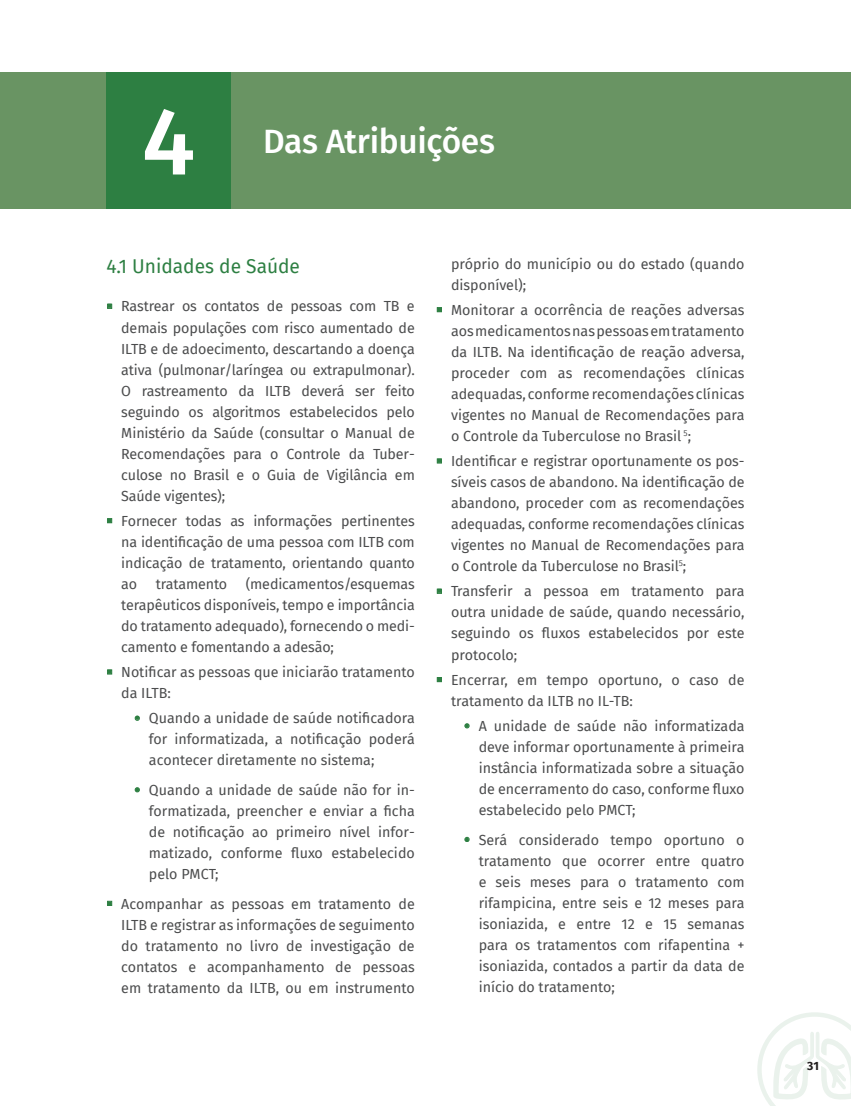
<style>
.page{position:relative;width:851px;height:1106px;background:#fff}
.page>*{position:absolute;margin:0;border:0;box-sizing:border-box;transform-origin:0 0}
.t1{font:500 95.55px "Fira Sans";color:#fff}
.t2{font:500 33.75px "Fira Sans";letter-spacing:-.01em;color:#fff}
.t3{font:19.5px "Fira Sans";color:#2d7f42}
.t4{font:14.25px/21px "Fira Sans";letter-spacing:-.005em;color:#4b4c4d;text-align:justify}
.t5{font:700 12px "Fira Sans";color:#231f20}
</style>
<div class="page">
<div style="left:0;top:73px;width:850px;height:136px;background:#699463"></div>
<div style="left:106px;top:73px;width:125px;height:136px;background:#2d7f42"></div>
<svg style="left:757px;top:1012px;width:93px;height:94px"></svg>
<svg style="left:107px;top:304px;width:5px;height:5px"></svg>
<svg style="left:107px;top:518px;width:5px;height:5px"></svg>
<svg style="left:107px;top:669px;width:5px;height:5px"></svg>
<svg style="left:134px;top:715px;width:6px;height:6px"></svg>
<svg style="left:134px;top:787px;width:6px;height:6px"></svg>
<svg style="left:107px;top:900px;width:5px;height:6px"></svg>
<svg style="left:437px;top:307px;width:5px;height:5px"></svg>
<svg style="left:437px;top:458px;width:5px;height:5px"></svg>
<svg style="left:437px;top:588px;width:5px;height:6px"></svg>
<svg style="left:437px;top:677px;width:5px;height:5px"></svg>
<svg style="left:464px;top:723px;width:6px;height:6px"></svg>
<svg style="left:464px;top:836px;width:6px;height:6px"></svg>
<h1 class="t1" style="left:142px;top:64px;width:55px">4</h1>
<h2 class="t2" style="left:263px;top:114px;width:233px">Das Atribuições</h2>
<h3 class="t3" style="left:106px;top:252px;width:195px">4.1 Unidades de Saúde</h3>
<p class="t4" style="left:121px;top:296px;width:295px;text-align:left">Rastrear os contatos de pessoas com TB e demais populações com risco aumentado de ILTB e de adoecimento, descartando a doença ativa (pulmonar/laríngea ou extrapulmonar).<br>O rastreamento da ILTB deverá ser feito seguindo os algoritmos estabelecidos pelo Ministério da Saúde (consultar o Manual de Recomendações para o Controle da Tuber&shy;culose no Brasil e o Guia de Vigilância em Saúde vigentes);</p>
<p class="t4" style="left:121px;top:510px;width:295px">Fornecer todas as informações pertinentes na identificação de uma pessoa com ILTB com indicação de tratamento, orientando quanto ao</p>
<p class="t4" style="left:121px;top:573px;width:295px;text-indent:124px">(medicamentos/esquemas terapêuticos disponíveis, tempo e importância do tratamento adequado), fornecendo o medi&shy;camento e fomentando a adesão;</p>
<p class="t4" style="left:121px;top:661px;width:295px">Notificar as pessoas que iniciarão tratamento da ILTB:</p>
<p class="t4" style="left:149px;top:707px;width:267px">Quando a unidade de saúde notificadora for informatizada, a notificação poderá acontecer diretamente no sistema;</p>
<p class="t4" style="left:149px;top:779px;width:267px;text-align:left">Quando a unidade de saúde não for in&shy;formatizada, preencher e enviar a ficha de notificação ao primeiro nível infor&shy;matizado, conforme fluxo estabelecido pelo PMCT;</p>
<p class="t4" style="left:121px;top:892px;width:295px">Acompanhar as pessoas em tratamento de ILTB e registrar as informações de seguimento do tratamento no livro de investigação de contatos e acompanhamento de pessoas em tratamento da ILTB, ou em instrumento</p>
<p class="t4" style="left:156px;top:573px;width:73px">tratamento</p>
<p class="t4" style="left:451px;top:253px;width:295px">próprio do município ou do estado (quando disponível);</p>
<p class="t4" style="left:451px;top:299px;width:295px">Monitorar a ocorrência de reações adversas aos medicamentos nas pessoas em tratamento da ILTB. Na identificação de reação adversa, proceder com as recomendações clínicas adequadas, conforme recomendações clínicas vigentes no Manual de Recomendações para o Controle da Tuberculose no Brasil <sup>5</sup>;</p>
<p class="t4" style="left:451px;top:450px;width:295px;text-align:left">Identificar e registrar oportunamente os pos&shy;síveis casos de abandono. Na identificação de abandono, proceder com as recomendações adequadas, conforme recomendações clínicas vigentes no Manual de Recomendações para o Controle da Tuberculose no Brasil<sup>5</sup>;</p>
<p class="t4" style="left:451px;top:580px;width:295px">Transferir a pessoa em tratamento para outra unidade de saúde, quando necessário, seguindo os fluxos estabelecidos por este protocolo;</p>
<p class="t4" style="left:451px;top:669px;width:295px">Encerrar, em tempo oportuno, o caso de tratamento da ILTB no IL-TB:</p>
<p class="t4" style="left:478px;top:715px;width:267px">A unidade de saúde não informatizada deve informar oportunamente à primeira instância informatizada sobre a situação de encerramento do caso, conforme fluxo estabelecido pelo PMCT;</p>
<p class="t4" style="left:478px;top:828px;width:267px">Será considerado tempo oportuno o tratamento que ocorrer entre quatro e seis meses para o tratamento com rifampicina, entre seis e 12 meses para isoniazida, e entre 12 e 15 semanas para os tratamentos com rifapentina + isoniazida, contados a partir da data de início do tratamento;</p>
<p class="t5" style="left:807px;top:1055px;width:13px">31</p>
</div>
